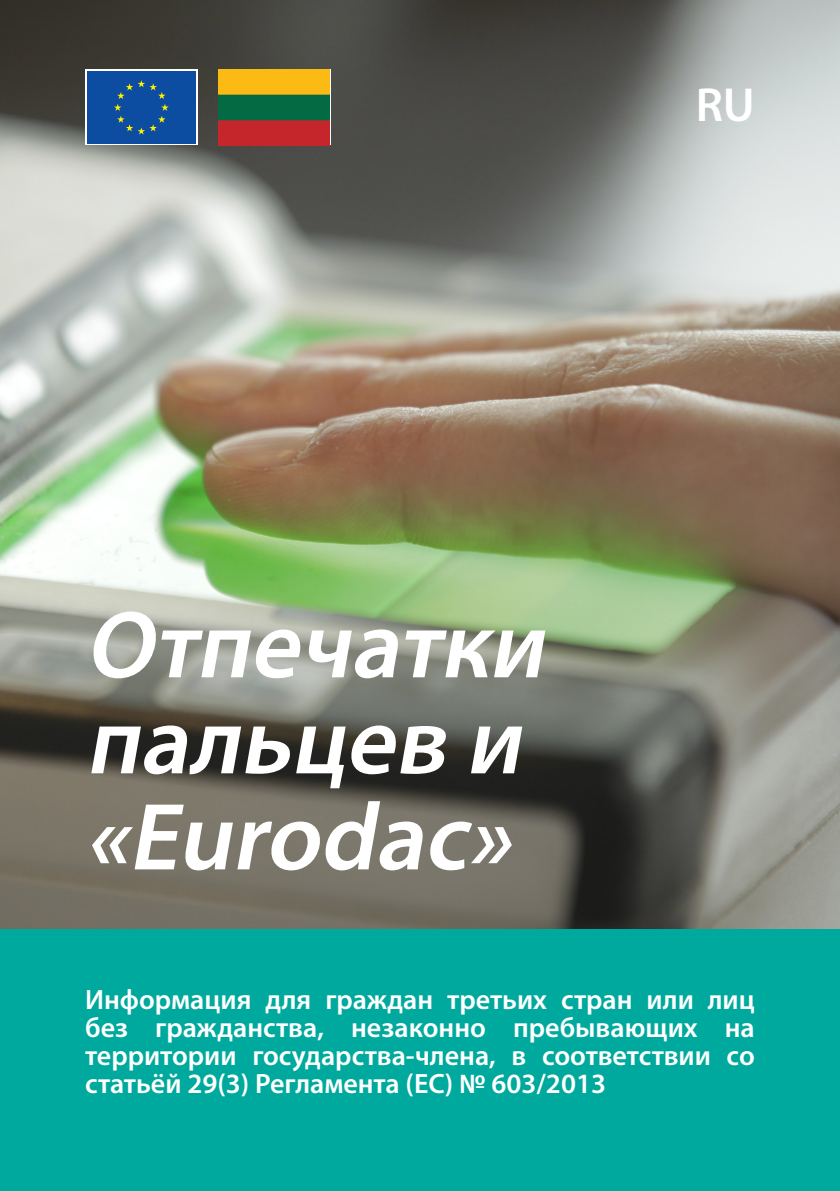
<style>
.page{position:relative;width:840px;height:1191px;background:#fff}
.page>*{position:absolute;margin:0;border:0;box-sizing:border-box;transform-origin:0 0}
.t1{font:italic 600 96px/96px "Myriad Pro";color:#fff}
.Default{font:600 48px "Myriad Pro";color:#fff}
.Default-2{font:600 28px/28px "Myriad Pro";color:#fff;text-align:justify}
</style>
<div class="page">
<img style="left:0;top:0;width:839px;height:930px">
<div style="left:85px;top:69px;width:112px;height:76px;background:linear-gradient(to right,#0d4da1,#0d4da1)"></div>
<div style="left:87px;top:72px;width:108px;height:72px;background:#0d4da1"></div>
<svg style="left:114px;top:80px;width:55px;height:54px"></svg>
<img style="left:218px;top:69px;width:111px;height:76px">
<div style="left:0;top:930px;width:839px;height:261px;background:#00a99d"></div>
<p class="Default" style="left:695px;top:74px;width:61px">RU</p>
<p class="t1" style="left:85px;top:594px;width:480px">Отпечатки пальцев и «Eurodac»</p>
<p class="Default-2" style="left:85px;top:985px;width:670px">Информация для граждан третьих стран или лиц без гражданства, незаконно пребывающих на территории государства-члена, в соответствии со статьёй 29(3) Регламента (ЕС) № 603/2013</p>
</div>
